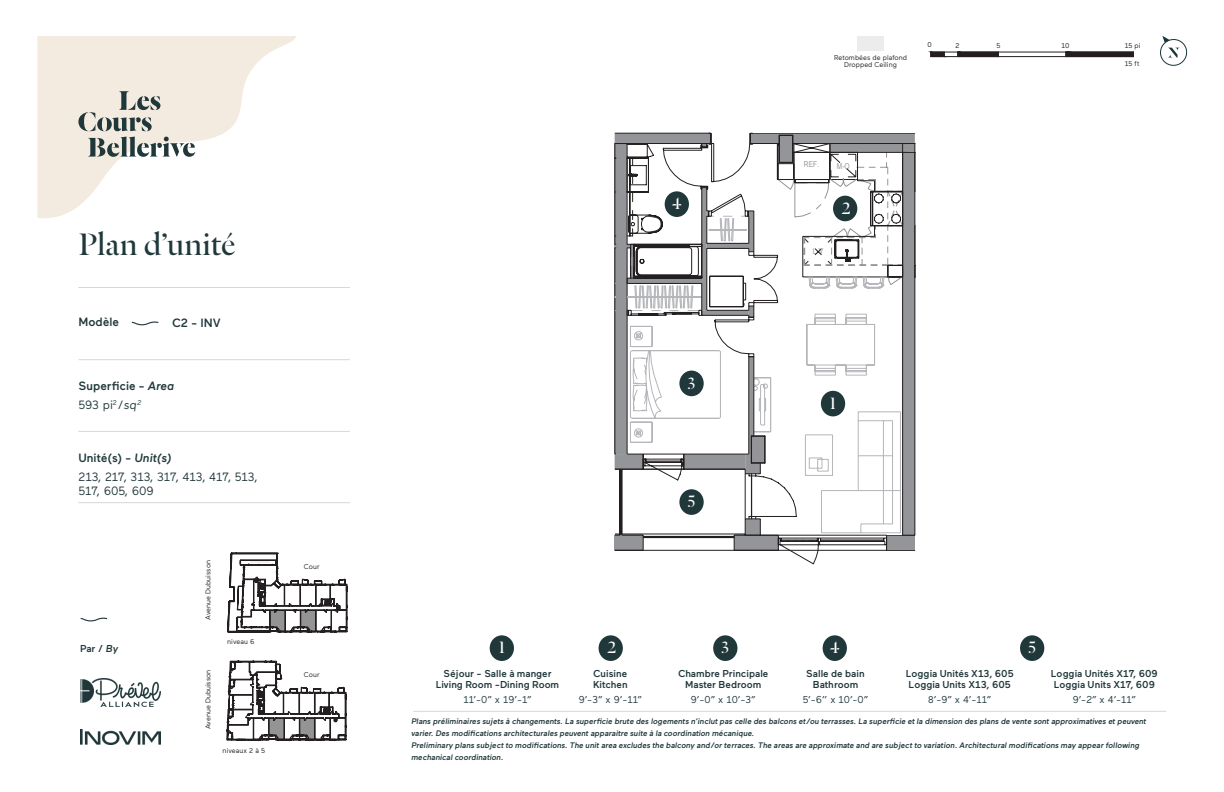
<style>
.page{position:relative;width:1224px;height:792px;background:#fff}
.page>*{position:absolute;margin:0;border:0;box-sizing:border-box;transform-origin:0 0}
.t1{font:34px "Dala Floda";color:#21383b}
.t2{font:18px "Dala Floda";color:#fff}
.t3{font:12px/14px "Maax";color:#21383b}
.t4{font:500 12px "Maax";color:#21383b}
.t5{font:11.9px "Arial";color:#231f20}
.t6{font:500 10px/11px "Maax";color:#21383b;text-align:center}
.t7{font:10px "Maax";color:#21383b}
.t8{font:8.1px "Arial Narrow";color:#939598}
.t9{font:italic 500 8px/12px "Maax";color:#21383b}
.t10{font:8px "Arial";color:#231f20}
.t11{font:7px/7px "Maax";color:#231f20;text-align:center}
.s1{font-style:italic}
</style>
<div class="page">
<div style="left:857px;top:36px;width:27px;height:14px;background:#ececec"></div>
<div style="left:887px;top:535px;width:28px;height:15px;background:#939598"></div>
<svg style="left:887px;top:550px;width:28px;height:1px"></svg>
<svg style="left:615px;top:536px;width:272px;height:28px"></svg>
<svg style="left:615px;top:133px;width:301px;height:403px"></svg>
<svg style="left:643px;top:143px;width:266px;height:376px"></svg>
<svg style="left:226px;top:660px;width:121px;height:81px"></svg>
<svg style="left:228px;top:553px;width:120px;height:80px"></svg>
<div style="left:821px;top:391px;width:24px;height:25px;background:#21383b;border-radius:50%"></div>
<div style="left:665px;top:191px;width:24px;height:26px;background:#21383b;border-radius:50%"></div>
<div style="left:833px;top:196px;width:24px;height:25px;background:#21383b;border-radius:50%"></div>
<div style="left:679px;top:489px;width:25px;height:26px;background:#21383b;border-radius:50%"></div>
<div style="left:679px;top:371px;width:25px;height:25px;background:#21383b;border-radius:50%"></div>
<div style="left:1020px;top:635px;width:24px;height:26px;background:#21383b;border-radius:50%"></div>
<div style="left:490px;top:635px;width:24px;height:26px;background:#21383b;border-radius:50%"></div>
<div style="left:823px;top:635px;width:24px;height:26px;background:#21383b;border-radius:50%"></div>
<div style="left:599px;top:635px;width:24px;height:26px;background:#21383b;border-radius:50%"></div>
<div style="left:713px;top:635px;width:24px;height:26px;background:#21383b;border-radius:50%"></div>
<hr style="left:78px;top:287px;width:272px;height:1px;background:#21383b">
<hr style="left:78px;top:359px;width:272px;height:1px;background:#21383b">
<hr style="left:78px;top:431px;width:272px;height:1px;background:#21383b">
<hr style="left:78px;top:502px;width:272px;height:1px;background:#21383b">
<svg style="left:37px;top:36px;width:260px;height:182px;fill:#f3eae0"></svg>
<svg style="left:88px;top:137px;width:107px;height:20px"></svg>
<svg style="left:78px;top:91px;width:82px;height:40px;background:#c1c0b9"></svg>
<img style="left:81px;top:678px;width:80px;height:29px">
<img style="left:81px;top:729px;width:80px;height:16px">
<svg style="left:131px;top:321px;width:28px;height:5px"></svg>
<svg style="left:80px;top:617px;width:28px;height:5px"></svg>
<hr style="left:413px;top:711px;width:753px;height:1px;background:#21383b">
<svg style="left:1160px;top:36px;width:28px;height:30px"></svg>
<svg style="left:928px;top:51px;width:206px;height:7px"></svg>
<h1 class="t1" style="left:78px;top:222px;width:159px">Plan d’unité</h1>
<h3 class="t4" style="left:78px;top:316px;width:42px">Modèle</h3>
<p class="t4" style="left:172px;top:317px;width:50px">C2 - INV</p>
<h3 class="t4" style="left:78px;top:379px;width:97px">Superficie - <span class="s1">Area</span></h3>
<p class="t3" style="left:78px;top:398px;width:65px">593 pi<sup>2</sup>/sq<sup>2</sup></p>
<h3 class="t4" style="left:78px;top:451px;width:95px">Unité(s) - <span class="s1">Unit(s)</span></h3>
<p class="t3" style="left:78px;top:470px;width:181px">213, 217, 313, 317, 413, 417, 513,<br>517, 605, 609</p>
<p class="t6" style="left:80px;top:643px;width:40px">Par / <span class="s1">By</span></p>
<p class="t11" style="left:205px;top:620px;width:61px;rotate:-90deg">Avenue Dubuisson</p>
<p class="t11" style="left:304px;top:563px;width:17px">Cour</p>
<p class="t11" style="left:205px;top:729px;width:61px;rotate:-90deg">Avenue Dubuisson</p>
<p class="t11" style="left:227px;top:638px;width:29px">niveau 6</p>
<p class="t11" style="left:223px;top:747px;width:44px">niveaux 2 à 5</p>
<p class="t11" style="left:304px;top:671px;width:17px">Cour</p>
<p class="t11" style="left:834px;top:54px;width:74px">Retombées de plafond<br>Dropped Ceiling</p>
<p class="t11" style="left:928px;top:42px;width:6px">0</p>
<p class="t11" style="left:956px;top:42px;width:6px">2</p>
<p class="t11" style="left:996px;top:43px;width:5px">5</p>
<p class="t11" style="left:1061px;top:42px;width:10px">10</p>
<p class="t11" style="left:1125px;top:43px;width:17px">15 pi</p>
<p class="t11" style="left:1125px;top:61px;width:16px">15 ft</p>
<p class="t8" style="left:804px;top:158px;width:17px">REF.</p>
<p class="t8" style="left:837px;top:160px;width:14px">M-O</p>
<p class="t2" style="left:672px;top:192px;width:11px">4</p>
<p class="t2" style="left:842px;top:196px;width:10px">2</p>
<p class="t8" style="left:813px;top:246px;width:12px">L-V</p>
<p class="t2" style="left:688px;top:371px;width:9px">3</p>
<p class="t2" style="left:688px;top:490px;width:9px">5</p>
<p class="t2" style="left:830px;top:391px;width:8px">1</p>
<p class="t2" style="left:499px;top:636px;width:8px">1</p>
<p class="t2" style="left:607px;top:636px;width:10px">2</p>
<p class="t2" style="left:722px;top:636px;width:9px">3</p>
<p class="t2" style="left:830px;top:636px;width:11px">4</p>
<p class="t2" style="left:1028px;top:636px;width:9px">5</p>
<p class="t6" style="left:436px;top:668px;width:125px">Séjour - Salle à manger<br>Living Room -Dining Room</p>
<p class="t7" style="left:463px;top:694px;width:70px">11’-0” x 19’-1”</p>
<p class="t6" style="left:593px;top:668px;width:36px;text-align:left">Cuisine<br>Kitchen</p>
<p class="t7" style="left:579px;top:694px;width:65px">9’-3” x 9’-11”</p>
<p class="t6" style="left:678px;top:668px;width:91px">Chambre Principale<br>Master Bedroom</p>
<p class="t7" style="left:691px;top:694px;width:66px">9’-0” x 10’-3”</p>
<p class="t6" style="left:806px;top:668px;width:60px">Salle de bain<br>Bathroom</p>
<p class="t7" style="left:803px;top:694px;width:67px">5’-6’’ x 10’-0”</p>
<p class="t6" style="left:906px;top:668px;width:109px">Loggia Unités X13, 605</p>
<p class="t6" style="left:909px;top:679px;width:104px">Loggia Units X13, 605</p>
<p class="t7" style="left:928px;top:694px;width:65px">8’-9” x 4’-11”</p>
<p class="t6" style="left:1051px;top:668px;width:108px">Loggia Unités X17, 609</p>
<p class="t6" style="left:1054px;top:679px;width:103px">Loggia Units X17, 609</p>
<p class="t7" style="left:1073px;top:694px;width:65px">9’-2” x 4’-11”</p>
<p class="t10" style="left:438px;top:712px;width:38px">PROJET :</p>
<p class="t10" style="left:595px;top:712px;width:29px">TITRE :</p>
<p class="t10" style="left:750px;top:712px;width:46px">ÉMISSION :</p>
<p class="t10" style="left:863px;top:712px;width:28px">DATE :</p>
<p class="t5" style="left:438px;top:723px;width:123px">BELLERIVE-PHASE-2</p>
<p class="t10" style="left:595px;top:724px;width:32px">C2 - INV</p>
<p class="t9" style="left:411px;top:715px;width:738px">Plans préliminaires sujets à changements. La superficie brute des logements n’inclut pas celle des balcons et/ou terrasses. La superficie et la dimension des plans de vente sont approximatives et peuvent varier. Des modifications architecturales peuvent apparaitre suite à la coordination mécanique.<br>Preliminary plans subject to modifications. The unit area excludes the balcony and/or terraces. The areas are approximate and are subject to variation. Architectural modifications may appear following mechanical coordination.</p>
<p class="t5" style="left:409px;top:720px;width:123px">BELLERIVE-PHASE-2</p>
<p class="t10" style="left:567px;top:720px;width:52px">PLANS CLÉS</p>
<p class="t10" style="left:834px;top:720px;width:33px">02/03/21</p>
</div>
